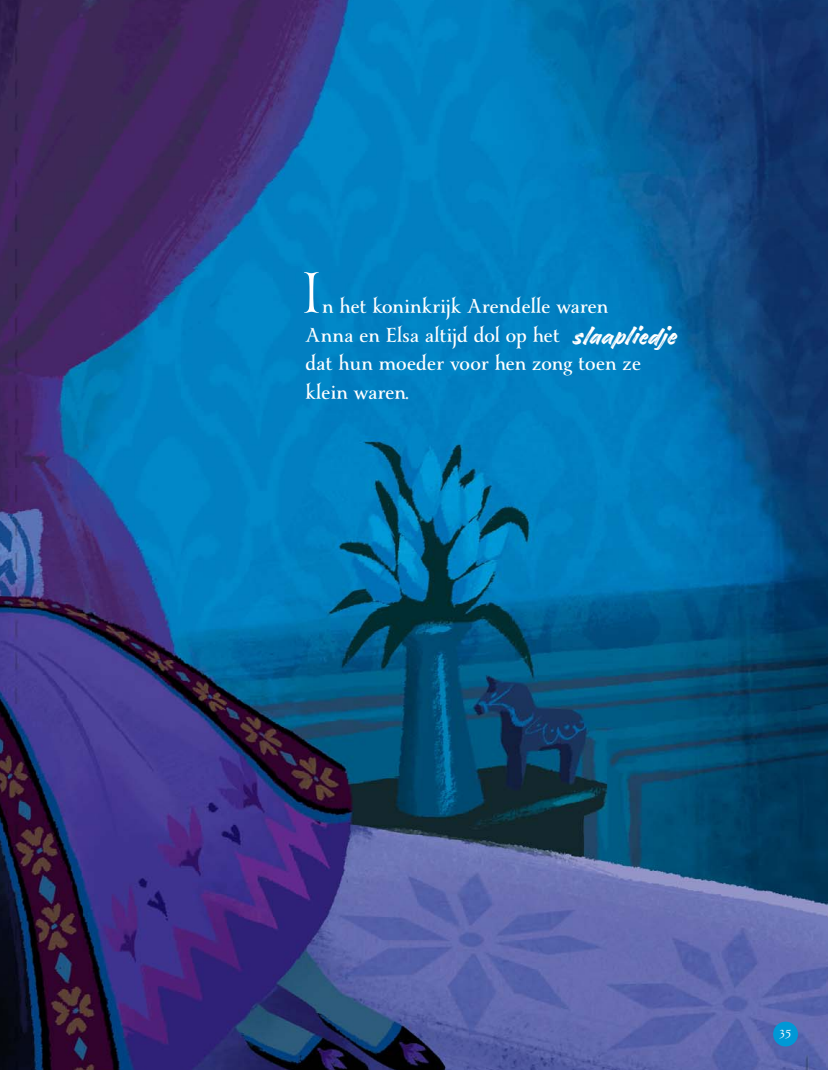
<style>
.page{position:relative;width:828px;height:1070px;background:#fff}
.page>*{position:absolute;margin:0;border:0;box-sizing:border-box;transform-origin:0 0}
.t1{font:66.3px "Yana";color:#fff}
.t2{font:26.1px "Handelson Two";letter-spacing:.025em;color:#fff}
.t3{font:700 23.1px/28.3px "Yana";color:#fff}
.t4{font:12.3px "Simoncini Garamond Std";color:#fff}
</style>
<div class="page">
<img style="left:0;top:0;width:827px;height:1069px">
<div style="left:772px;top:1021px;width:25px;height:25px;background:#0098d6;border-radius:50%"></div>
<h1 class="t1" style="left:301px;top:251px;width:22px">I</h1>
<p class="t3" style="left:305px;top:293px;width:337px;text-indent:16px">n het koninkrijk Arendelle waren<br>Anna en Elsa altijd dol op het<br>dat hun moeder voor hen zong toen ze klein waren.</p>
<p class="t2" style="left:572px;top:319px;width:105px">slaapliedje</p>
<p class="t4" style="left:779px;top:1028px;width:14px">35</p>
</div>
